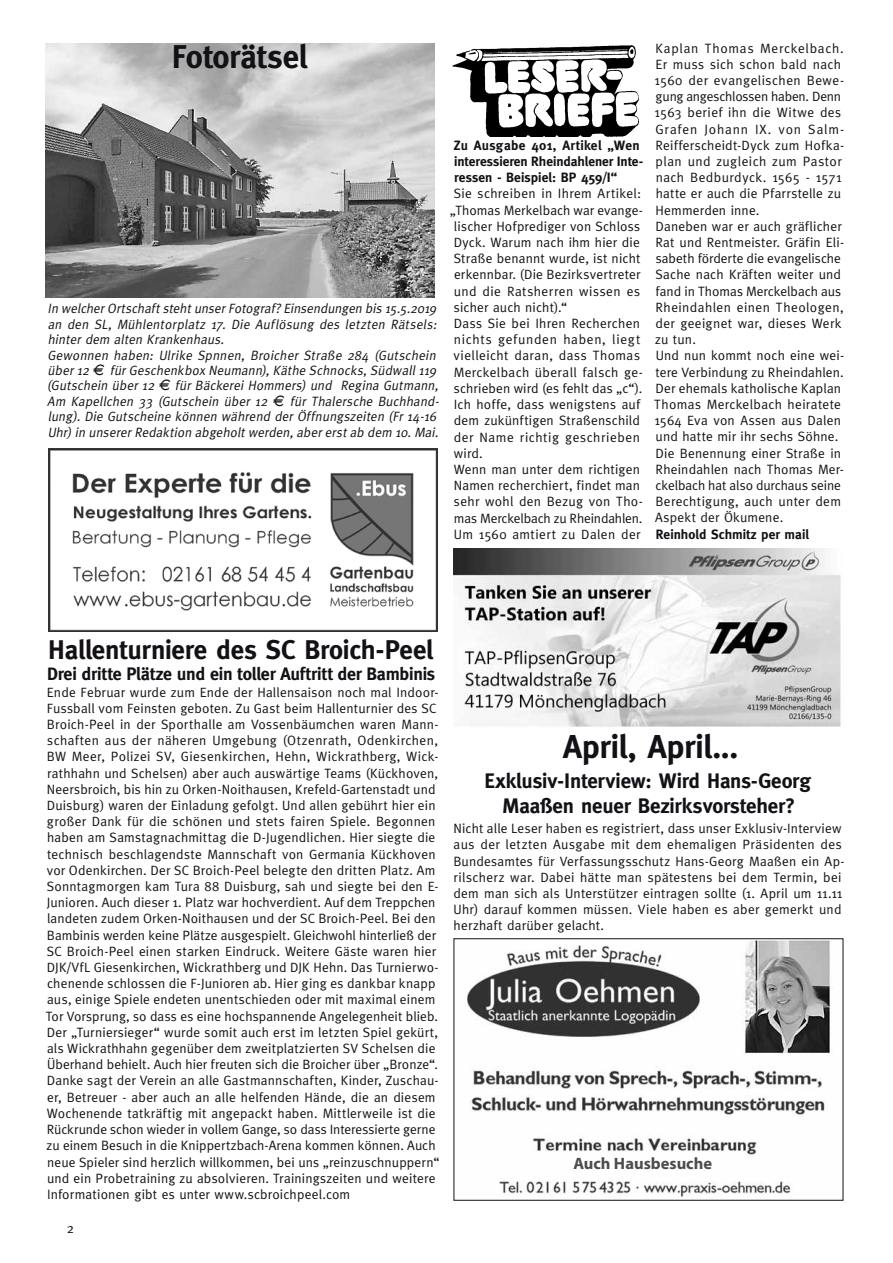
<style>
.page{position:relative;width:893px;height:1263px;background:#fff}
.page>*{position:absolute;margin:0;border:0;box-sizing:border-box;transform-origin:0 0}
.t1{font:700 33px "Meta";letter-spacing:-.01em;color:#141116}
.t2{font:700 27px "Meta";letter-spacing:-.01em;color:#141116}
.t3{font:700 21px/25.2px "Meta";letter-spacing:-.01em;color:#141116;text-align:center}
.t4{font:700 18px "Meta";letter-spacing:-.015em;color:#141116}
.t5{font:700 16.5px "Myriad";color:#4c4c4c}
.t6{font:13.5px/16.2px "Meta";letter-spacing:.015em;color:#141116}
.t7{font:italic 13.5px/15.5px "Meta";letter-spacing:.055em;color:#141116}
.t8{font:700 13.5px/16.2px "Meta";letter-spacing:.005em;color:#141116}
.t9{font:13.5px "Meta";letter-spacing:.035em;color:#141116}
.t10{font:13.5px "Meta";letter-spacing:-.01em;color:#141116}
.t11{font:13.5px "Meta";letter-spacing:.05em;color:#141116}
.t12{font:13.5px "Meta";letter-spacing:.045em;color:#141116}
.s1{font-family:"Eurofont";font-style:normal}
</style>
<div class="page">
<img style="left:48px;top:448px;width:389px;height:183px">
<img style="left:467px;top:941px;width:364px;height:256px">
<div style="left:454px;top:938px;width:389px;height:262px;border:1px solid #141116"></div>
<img style="left:454px;top:549px;width:387px;height:178px">
<img style="left:46px;top:43px;width:389px;height:254px">
<img style="left:453px;top:45px;width:186px;height:91px">
<h1 class="t1" style="left:172px;top:37px;width:137px">Fotorätsel</h1>
<p class="t6" style="left:654px;top:40px;width:191px">Kaplan Thomas Merckelbach.<br>Er muss sich schon bald nach<br>1560 der evangelischen Bewe&shy;gung angeschlossen haben. Denn<br>1563 berief ihn die Witwe des<br>Grafen Johann IX. von Salm-<br>Reifferscheidt-Dyck zum Hofka&shy;plan und zugleich zum Pastor nach Bedburdyck. 1565 - 1571 hatte er auch die Pfarrstelle zu<br>Hemmerden inne.<br>Daneben war er auch gräflicher<br>Rat und Rentmeister. Gräfin Eli&shy;sabeth förderte die evangelische<br>Sache nach Kräften weiter und fand in Thomas Merckelbach aus<br>Rheindahlen einen Theologen, der geeignet war, dieses Werk zu tun.<br>Und nun kommt noch eine wei&shy;tere Verbindung zu Rheindahlen.<br>Der ehemals katholische Kaplan<br>Thomas Merckelbach heiratete<br>1564 Eva von Assen aus Dalen und hatte mir ihr sechs Söhne.<br>Die Benennung einer Straße in<br>Rheindahlen nach Thomas Mer&shy;ckelbach hat also durchaus seine<br>Berechtigung, auch unter dem<br>Aspekt der Ökumene.</p>
<p class="t8" style="left:656px;top:526px;width:155px">Reinhold Schmitz per mail</p>
<p class="t8" style="left:454px;top:137px;width:191px">Zu Ausgabe 401, Artikel „Wen interessieren Rheindahlener Inte&shy;ressen - Beispiel: BP 459/I“</p>
<p class="t6" style="left:454px;top:186px;width:189px">Sie schreiben in Ihrem Artikel:</p>
<p class="t6" style="left:450px;top:202px;width:195px">„Thomas Merkelbach war evange-</p>
<p class="t6" style="left:454px;top:218px;width:188px">lischer Hofprediger von Schloss</p>
<p class="t6" style="left:454px;top:234px;width:188px">Dyck. Warum nach ihm hier die</p>
<p class="t6" style="left:454px;top:250px;width:188px">Straße benannt wurde, ist nicht</p>
<p class="t6" style="left:454px;top:267px;width:188px">erkennbar. (Die Bezirksvertreter</p>
<p class="t9" style="left:454px;top:283px;width:188px">und die Ratsherren wissen es</p>
<p class="t6" style="left:454px;top:299px;width:115px">sicher auch nicht).“</p>
<p class="t6" style="left:454px;top:315px;width:188px">Dass Sie bei Ihren Recherchen</p>
<p class="t11" style="left:454px;top:332px;width:188px">nichts gefunden haben, liegt</p>
<p class="t9" style="left:454px;top:348px;width:188px">vielleicht daran, dass Thomas</p>
<p class="t6" style="left:454px;top:364px;width:191px">Merckelbach überall falsch ge-</p>
<p class="t6" style="left:454px;top:380px;width:190px">schrieben wird (es fehlt das „c“).</p>
<p class="t6" style="left:454px;top:396px;width:188px">Ich hoffe, dass wenigstens auf</p>
<p class="t6" style="left:454px;top:412px;width:188px">dem zukünftigen Straßenschild</p>
<p class="t12" style="left:454px;top:429px;width:188px">der Name richtig geschrieben</p>
<p class="t6" style="left:454px;top:445px;width:30px">wird.</p>
<p class="t6" style="left:454px;top:461px;width:188px">Wenn man unter dem richtigen</p>
<p class="t6" style="left:454px;top:477px;width:188px">Namen recherchiert, findet man</p>
<p class="t6" style="left:454px;top:493px;width:190px">sehr wohl den Bezug von Tho-</p>
<p class="t10" style="left:454px;top:510px;width:190px">mas Merckelbach zu Rheindahlen.</p>
<p class="t6" style="left:454px;top:526px;width:188px">Um 1560 amtiert zu Dalen der</p>
<p class="t7" style="left:47px;top:301px;width:396px">In welcherOrtschaftstehtunserFotograf?Einsendungen bis 15.5.2019 an den SL, Mühlentorplatz 17. Die Auflösung des letzten Rätsels: hinter dem alten Krankenhaus.<br>Gewonnen haben: Ulrike Spnnen, Broicher Straße 284 (Gutschein über12 <span class="s1">E</span> fürGeschenkbox Neumann),Käthe Schnocks,Südwall119 (Gutschein über 12 <span class="s1">E</span> für Bäckerei Hommers) und Regina Gutmann, Am Kapellchen 33 (Gutschein über 12 <span class="s1">E</span> für Thalersche Buchhand&shy;lung). Die Gutscheine können während der Öffnungszeiten (Fr 14-16<br>Uhr) in unsererRedaktion abgeholtwerden,abererstab dem 10.Mai.</p>
<h2 class="t2" style="left:48px;top:634px;width:387px">Hallenturniere des SC Broich-Peel</h2>
<h3 class="t4" style="left:47px;top:664px;width:390px">Drei dritte Plätze und ein toller Auftritt der Bambinis</h3>
<p class="t6" style="left:46px;top:684px;width:395px">Ende Februar wurde zum Ende der Hallensaison noch mal Indoor-Fussball vom Feinsten geboten. Zu Gast beim Hallenturnier des SC Broich-Peel in der Sporthalle am Vossenbäumchen waren Mann&shy;schaften aus der näheren Umgebung (Otzenrath, Odenkirchen, BW Meer, Polizei SV, Giesenkirchen, Hehn, Wickrathberg, Wick&shy;rathhahn und Schelsen) aber auch auswärtige Teams (Kückhoven, Neersbroich, bis hin zu Orken-Noithausen, Krefeld-Gartenstadt und Duisburg) waren der Einladung gefolgt. Und allen gebührt hier ein großer Dank für die schönen und stets fairen Spiele. Begonnen haben am Samstagnachmittag die D-Jugendlichen. Hier siegte die technisch beschlagendste Mannschaft von Germania Kückhoven vor Odenkirchen. Der SC Broich-Peel belegte den dritten Platz. Am Sonntagmorgen kam Tura 88 Duisburg, sah und siegte bei den E-Junioren. Auch dieser 1. Platz war hochverdient. Auf dem Treppchen landeten zudem Orken-Noithausen und der SC Broich-Peel. Bei den Bambinis werden keine Plätze ausgespielt. Gleichwohl hinterließ der SC Broich-Peel einen starken Eindruck. Weitere Gäste waren hier DJK/VfL Giesenkirchen, Wickrathberg und DJK Hehn. Das Turnierwo&shy;chenende schlossen die F-Junioren ab. Hier ging es dankbar knapp aus, einige Spiele endeten unentschieden oder mit maximal einem Tor Vorsprung, so dass es eine hochspannende Angelegenheit blieb.<br>Der „Turniersieger“ wurde somit auch erst im letzten Spiel gekürt, als Wickrathhahn gegenüber dem zweitplatzierten SV Schelsen die Überhand behielt. Auch hier freuten sich die Broicher über „Bronze“.<br>Danke sagt der Verein an alle Gastmannschaften, Kinder, Zuschau&shy;er, Betreuer - aber auch an alle helfenden Hände, die an diesem Wochenende tatkräftig mit angepackt haben. Mittlerweile ist die Rückrunde schon wieder in vollem Gange, so dass Interessierte gerne zu einem Besuch in die Knippertzbach-Arena kommen können. Auch neue Spieler sind herzlich willkommen, bei uns „reinzuschnuppern“ und ein Probetraining zu absolvieren. Trainingszeiten und weitere Informationen gibt es unter www.scbroichpeel.com</p>
<p class="t6" style="left:67px;top:1220px;width:9px">2</p>
<h1 class="t1" style="left:563px;top:727px;width:177px">April, April...</h1>
<h3 class="t3" style="left:484px;top:768px;width:328px">Exklusiv-Interview: Wird Hans-Georg<br>Maaßen neuer Bezirksvorsteher?</h3>
<p class="t6" style="left:453px;top:820px;width:393px">Nicht alle Leser haben es registriert, dass unser Exklusiv-Interview aus der letzten Ausgabe mit dem ehemaligen Präsidenten des Bundesamtes für Verfassungsschutz Hans-Georg Maaßen ein Ap&shy;rilscherz war. Dabei hätte man spätestens bei dem Termin, bei dem man sich als Unterstützer eintragen sollte (1. April um 11.11<br>Uhr) darauf kommen müssen. Viele haben es aber gemerkt und herzhaft darüber gelacht.</p>
<p class="t5" style="left:573px;top:1155px;width:140px">Auch Hausbesuche</p>
</div>
